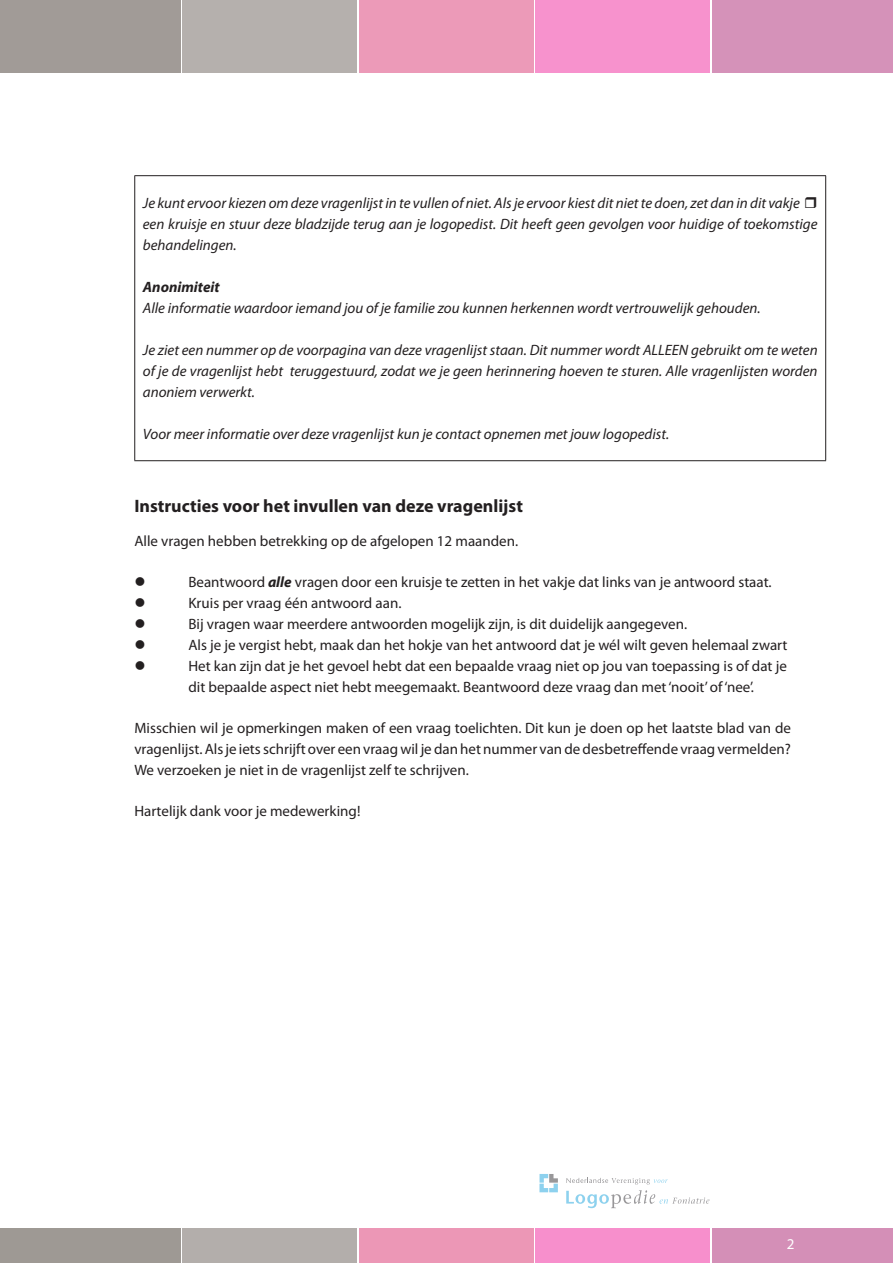
<style>
.page{position:relative;width:893px;height:1263px;background:#fff}
.page>*{position:absolute;margin:0;border:0;box-sizing:border-box;transform-origin:0 0}
.kop_klein{font:700 18px "Myriad Pro";color:#231f20}
.platte_tekst{font:15px/21px "Myriad Pro";color:#231f20}
.platte_tekst-2{font:italic 15px/21px "Myriad Pro";color:#231f20}
.platte_tekst-3{font:italic 700 15px "Myriad Pro";color:#231f20}
.platte_tekst-4{font:15px "Myriad Pro";color:#fff}
.s1{font-weight:700;font-style:italic}
</style>
<div class="page">
<div style="left:0;top:0;width:180px;height:72px;background:#a19b97"></div>
<div style="left:182px;top:0;width:175px;height:72px;background:#b5b0ad"></div>
<div style="left:359px;top:0;width:174px;height:72px;background:#ec9ab8"></div>
<div style="left:536px;top:0;width:174px;height:72px;background:#f792cd"></div>
<div style="left:712px;top:0;width:181px;height:72px;background:#d592b9"></div>
<div style="left:0;top:1229px;width:180px;height:34px;background:#9e9994"></div>
<div style="left:182px;top:1229px;width:175px;height:34px;background:#b3aeab"></div>
<div style="left:359px;top:1229px;width:174px;height:34px;background:#ec97b6"></div>
<div style="left:536px;top:1229px;width:174px;height:34px;background:#f78fcc"></div>
<div style="left:712px;top:1229px;width:181px;height:34px;background:#d48fb7"></div>
<svg style="left:566px;top:1178px;width:143px;height:30px"></svg>
<svg style="left:539px;top:1174px;width:19px;height:18px"></svg>
<hr style="left:892px;top:0;width:1px;height:72px;background:#24170d">
<hr style="left:892px;top:1229px;width:1px;height:34px;background:#24170d">
<hr style="left:134px;top:175px;width:692px;height:1px;background:#231f20">
<hr style="left:134px;top:176px;width:1px;height:284px;background:#231f20">
<hr style="left:825px;top:176px;width:1px;height:284px;background:#231f20">
<hr style="left:134px;top:460px;width:692px;height:1px;background:#231f20">
<p class="platte_tekst-2" style="left:143px;top:193px;width:676px">Je kunt ervoor kiezen om deze vragenlijst in te vullen of niet. Als je ervoor kiest dit niet te doen, zet dan in dit vakje een kruisje en stuur deze bladzijde terug aan je logopedist. Dit heeft geen gevolgen voor huidige of toekomstige behandelingen.</p>
<p class="platte_tekst-3" style="left:143px;top:277px;width:78px">Anonimiteit</p>
<p class="platte_tekst-2" style="left:143px;top:298px;width:619px">Alle informatie waardoor iemand jou of je familie zou kunnen herkennen wordt vertrouwelijk gehouden.</p>
<p class="platte_tekst-2" style="left:143px;top:340px;width:676px;text-align:justify">Je ziet een nummer op de voorpagina van deze vragenlijst staan. Dit nummer wordt ALLEEN gebruikt om te weten of je de vragenlijst hebt teruggestuurd, zodat we je geen herinnering hoeven te sturen. Alle vragenlijsten worden anoniem verwerkt.</p>
<p class="platte_tekst-2" style="left:143px;top:424px;width:528px">Voor meer informatie over deze vragenlijst kun je contact opnemen met jouw logopedist.</p>
<p class="kop_klein" style="left:134px;top:495px;width:390px">Instructies voor het invullen van deze vragenlijst</p>
<p class="platte_tekst" style="left:134px;top:530px;width:385px">Alle vragen hebben betrekking op de afgelopen 12 maanden.</p>
<p class="platte_tekst" style="left:188px;top:571px;width:585px">Beantwoord <span class="s1">alle</span> vragen door een kruisje te zetten in het vakje dat links van je antwoord staat.</p>
<p class="platte_tekst" style="left:188px;top:592px;width:215px">Kruis per vraag één antwoord aan.</p>
<p class="platte_tekst" style="left:188px;top:613px;width:500px">Bij vragen waar meerdere antwoorden mogelijk zijn, is dit duidelijk aangegeven.</p>
<p class="platte_tekst" style="left:188px;top:634px;width:601px">Als je je vergist hebt, maak dan het hokje van het antwoord dat je wél wilt geven helemaal zwart</p>
<p class="platte_tekst" style="left:188px;top:655px;width:600px">Het kan zijn dat je het gevoel hebt dat een bepaalde vraag niet op jou van toepassing is of dat je dit bepaalde aspect niet hebt meegemaakt. Beantwoord deze vraag dan met ‘nooit’ of ‘nee’.</p>
<p class="platte_tekst" style="left:134px;top:717px;width:658px;text-align:justify">Misschien wil je opmerkingen maken of een vraag toelichten. Dit kun je doen op het laatste blad van de vragenlijst. Als je iets schrijft over een vraag wil je dan het nummer van de desbetreffende vraag vermelden?<br>We verzoeken je niet in de vragenlijst zelf te schrijven.</p>
<p class="platte_tekst" style="left:134px;top:800px;width:228px">Hartelijk dank voor je medewerking!</p>
<p class="platte_tekst-4" style="left:787px;top:1235px;width:9px">2</p>
</div>
